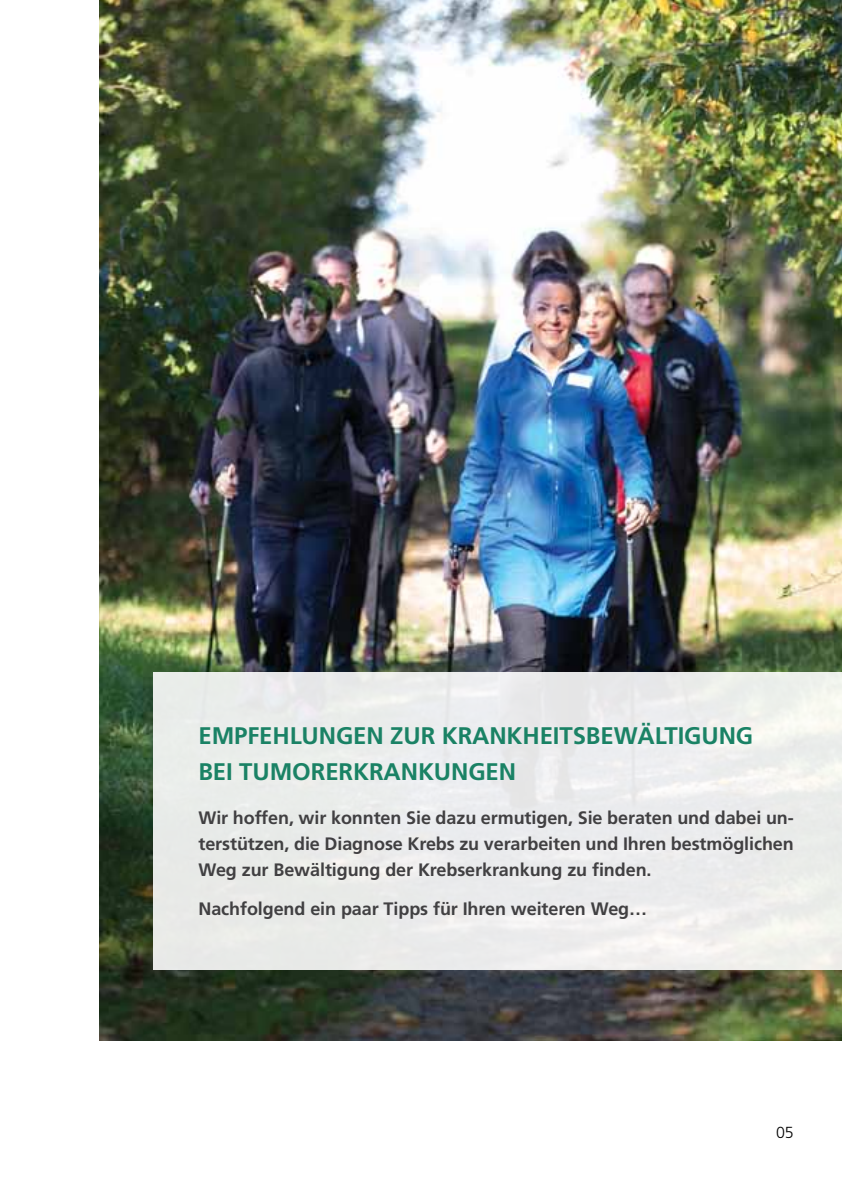
<style>
.page{position:relative;width:842px;height:1191px;background:#fff}
.page>*{position:absolute;margin:0;border:0;box-sizing:border-box;transform-origin:0 0}
.t1{font:700 24px/36px "Frutiger LT";letter-spacing:-.005em;color:#1a8265}
.t2{font:700 18px/26px "Frutiger LT";letter-spacing:-.005em;color:#414042;text-align:justify}
.t3{font:300 16px "Frutiger LT";color:#000}
</style>
<div class="page">
<img style="left:99px;top:0;width:743px;height:1040px">
<div style="left:153px;top:672px;width:689px;height:297px;background:#ebecec"></div>
<h1 class="t1" style="left:198px;top:717px;width:554px;text-indent:49px">fehlungen zur Krankheitsbewältigung bei Tumorerkrankungen</h1>
<p class="t2" style="left:198px;top:805px;width:597px">Wir hoffen, wir konnten Sie dazu ermutigen, Sie beraten und dabei un&shy;terstützen, die Diagnose Krebs zu verarbeiten und Ihren bestmöglichen Weg zur Bewältigung der Krebserkrankung zu finden.</p>
<p class="t2" style="left:198px;top:895px;width:450px">Nachfolgend ein paar Tipps für Ihren weiteren Weg…</p>
<h1 class="t1" style="left:198px;top:717px;width:17px">Emp</h1>
<p class="t3" style="left:776px;top:1123px;width:19px">05</p>
</div>
